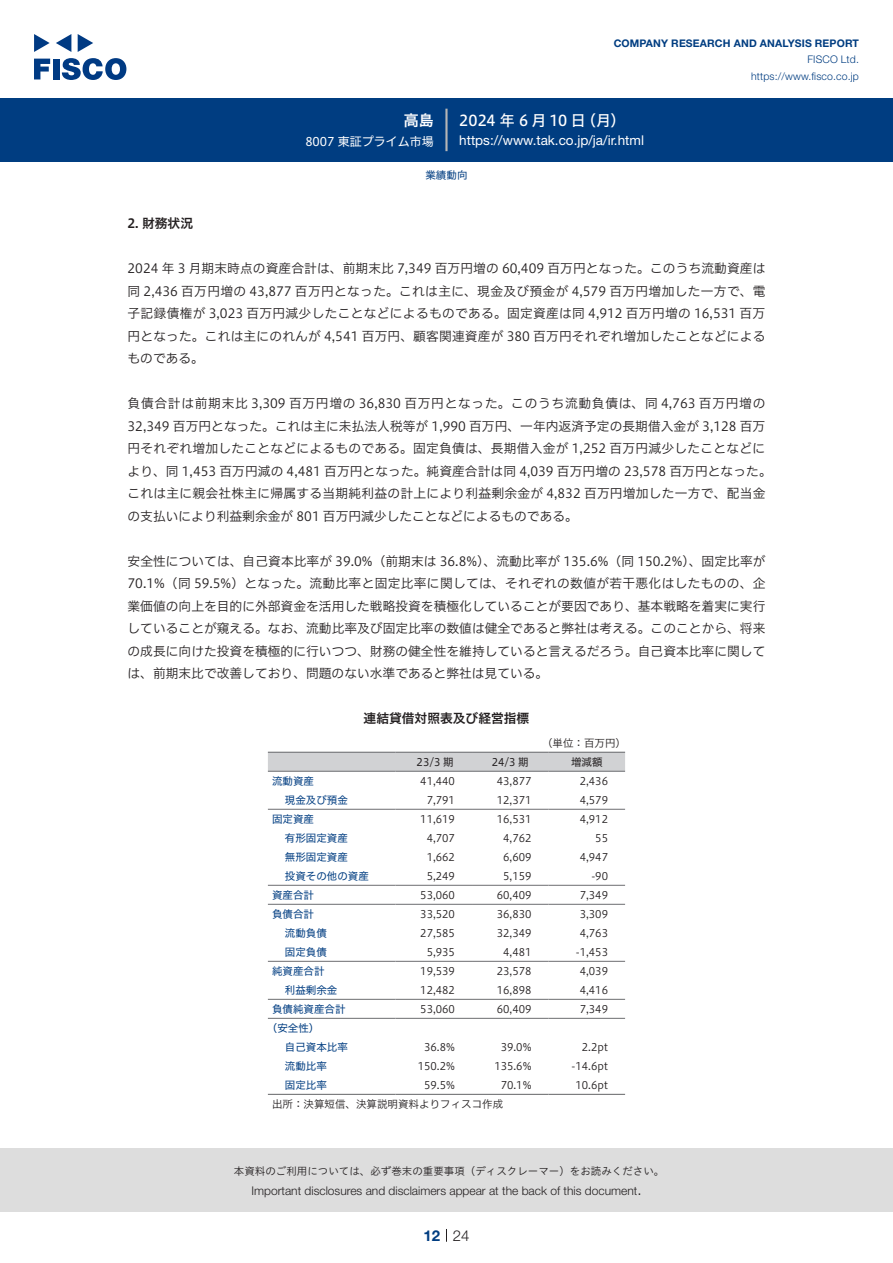
<style>
.page{position:relative;width:893px;height:1263px;background:#fff}
.page>*{position:absolute;margin:0;border:0;box-sizing:border-box;transform-origin:0 0}
.t1{font:15px "Hiragino UD Sans F Std N W5";color:#fff}
.t2{font:300 15px "Helvetica Neue LT Std";color:#231f20}
.t3{font:15px "Hiragino UD Sans F Std N W6";color:#fff}
.t4{font:700 15px "Helvetica Neue LT Std";color:#003d81}
.t5{font:13.5px "Helvetica Neue LT Std";color:#fff}
.本文{font:12.75px/22.5px "Hiragino UD Sans F Std N W3";letter-spacing:.005em;color:#231f20;text-align:justify}
.チャートタイトル{font:12.75px "Hiragino UD Sans F Std N W6";color:#231f20}
.小タイトル{font:12.75px "Hiragino UD Sans F Std N W6";color:#231f20}
.t6{font:300 12px "Helvetica Neue LT Std";color:#231f20}
.t7{font:12px "Hiragino UD Sans F Std N W4";color:#fff}
.表数字{font:10.5px "Hiragino UD Sans F Std N W3";color:#231f20}
.表左3{font:10.5px "Hiragino UD Sans F Std N W4";color:#003d81}
.t8{font:10.5px "Hiragino UD Sans Std W3";color:#231f20}
.表左{font:10.5px "Hiragino UD Sans F Std N W4";color:#003d81}
.t9{font:700 10.5px "Helvetica Neue LT Std";letter-spacing:.015em;color:#003d81}
.t10{font:300 10.5px/16.5px "Helvetica Neue LT Std";letter-spacing:.015em;color:#003d81;text-align:right}
.表組み基本スタイル{font:10.5px "Hiragino UD Sans F Std N W3";color:#231f20}
.表上{font:10.5px "Hiragino UD Sans F Std N W4";color:#231f20}
.表単位{font:10.5px "Hiragino UD Sans F Std N W3";color:#231f20}
.ヘッダー{font:10.5px "Hiragino UD Sans F Std N W4";color:#003d81}
</style>
<div class="page">
<div style="left:0;top:1148px;width:893px;height:64px;background:#ddd"></div>
<svg style="left:34px;top:59px;width:16px;height:20px"></svg>
<div style="left:53px;top:59px;width:6px;height:20px;background:#003a83"></div>
<svg style="left:62px;top:58px;width:64px;height:22px"></svg>
<svg style="left:34px;top:34px;width:16px;height:18px"></svg>
<svg style="left:78px;top:34px;width:15px;height:18px"></svg>
<svg style="left:56px;top:34px;width:15px;height:18px"></svg>
<div style="left:0;top:98px;width:893px;height:64px;background:#003d81"></div>
<hr style="left:445px;top:109px;width:3px;height:42px;background:#b5b5b6">
<svg style="left:446px;top:1229px;width:1px;height:13px"></svg>
<div style="left:268px;top:753px;width:357px;height:18px;background:#d1d2d4"></div>
<hr style="left:268px;top:771px;width:127px;height:1px;background:#6c6d70">
<hr style="left:395px;top:771px;width:77px;height:1px;background:#6c6d70">
<hr style="left:472px;top:771px;width:77px;height:1px;background:#6c6d70">
<hr style="left:549px;top:771px;width:76px;height:1px;background:#6c6d70">
<hr style="left:268px;top:809px;width:127px;height:1px;background:#6c6d70">
<hr style="left:395px;top:809px;width:77px;height:1px;background:#6c6d70">
<hr style="left:472px;top:809px;width:77px;height:1px;background:#6c6d70">
<hr style="left:549px;top:809px;width:76px;height:1px;background:#6c6d70">
<hr style="left:268px;top:885px;width:127px;height:1px;background:#6c6d70">
<hr style="left:395px;top:885px;width:77px;height:1px;background:#6c6d70">
<hr style="left:472px;top:885px;width:77px;height:1px;background:#6c6d70">
<hr style="left:549px;top:885px;width:76px;height:1px;background:#6c6d70">
<hr style="left:268px;top:904px;width:127px;height:1px;background:#6c6d70">
<hr style="left:395px;top:904px;width:77px;height:1px;background:#6c6d70">
<hr style="left:472px;top:904px;width:77px;height:1px;background:#6c6d70">
<hr style="left:549px;top:904px;width:76px;height:1px;background:#6c6d70">
<hr style="left:268px;top:961px;width:127px;height:1px;background:#6c6d70">
<hr style="left:395px;top:961px;width:77px;height:1px;background:#6c6d70">
<hr style="left:472px;top:961px;width:77px;height:1px;background:#6c6d70">
<hr style="left:549px;top:961px;width:76px;height:1px;background:#6c6d70">
<hr style="left:268px;top:999px;width:127px;height:1px;background:#6c6d70">
<hr style="left:395px;top:999px;width:77px;height:1px;background:#6c6d70">
<hr style="left:472px;top:999px;width:77px;height:1px;background:#6c6d70">
<hr style="left:549px;top:999px;width:76px;height:1px;background:#6c6d70">
<hr style="left:268px;top:1018px;width:127px;height:1px;background:#6c6d70">
<hr style="left:395px;top:1018px;width:77px;height:1px;background:#6c6d70">
<hr style="left:472px;top:1018px;width:77px;height:1px;background:#6c6d70">
<hr style="left:549px;top:1018px;width:76px;height:1px;background:#6c6d70">
<hr style="left:268px;top:752px;width:127px;height:1px;background:#6c6d70">
<hr style="left:395px;top:752px;width:77px;height:1px;background:#6c6d70">
<hr style="left:472px;top:752px;width:77px;height:1px;background:#6c6d70">
<hr style="left:549px;top:752px;width:76px;height:1px;background:#6c6d70">
<hr style="left:268px;top:1094px;width:127px;height:1px;background:#6c6d70">
<hr style="left:395px;top:1094px;width:77px;height:1px;background:#6c6d70">
<hr style="left:472px;top:1094px;width:77px;height:1px;background:#6c6d70">
<hr style="left:549px;top:1094px;width:76px;height:1px;background:#6c6d70">
<p class="t3" style="left:404px;top:109px;width:31px">高島</p>
<p class="t7" style="left:305px;top:132px;width:130px">8007 東証プライム市場</p>
<p class="t9" style="left:614px;top:37px;width:247px">COMPANY RESEARCH AND ANALYSIS REPORT</p>
<p class="t10" style="left:751px;top:51px;width:109px">FISCO Ltd. https://www.fisco.co j p.</p>
<p class="t1" style="left:581px;top:109px;width:46px">（月(</p>
<p class="t1" style="left:459px;top:109px;width:128px">2024 年 6 月 10 日</p>
<p class="t5" style="left:459px;top:132px;width:186px">https: / / w w w . t a k . c o j p. j a/ .i r/ h t m l</p>
<p class="ヘッダー" style="left:425px;top:167px;width:43px">業績動向</p>
<p class="小タイトル" style="left:128px;top:214px;width:67px">2. 財務状況</p>
<p class="本文" style="left:128px;top:256px;width:639px">2024 年 3 月期末時点の資産合計は、前期末比 7,349 百万円増の 60,409 百万円となった。このうち流動資産は同 2,436 百万円増の 43,877 百万円となった。これは主に、現金及び預金が 4,579 百万円増加した一方で、電子記録債権が 3,023 百万円減少したことなどによるものである。固定資産は同 4,912 百万円増の 16,531 百万円となった。これは主にのれんが 4,541 百万円、顧客関連資産が 380 百万円それぞれ増加したことなどによるものである。</p>
<p class="本文" style="left:128px;top:391px;width:646px;text-align:left">負債合計は前期末比 3,309 百万円増の 36,830 百万円となった。このうち流動負債は、同 4,763 百万円増の32,349 百万円となった。これは主に未払法人税等が 1,990 百万円、一年内返済予定の長期借入金が 3,128 百万円それぞれ増加したことなどによるものである。固定負債は、長期借入金が 1,252 百万円減少したことなどにより、同 1,453 百万円減の 4,481 百万円となった。純資産合計は同 4,039 百万円増の 23,578 百万円となった。これは主に親会社株主に帰属する当期純利益の計上により利益剰余金が 4,832 百万円増加した一方で、配当金の支払いにより利益剰余金が 801 百万円減少したことなどによるものである。</p>
<p class="本文" style="left:128px;top:549px;width:639px">安全性については、自己資本比率が 39.0%（前期末は 36.8%）、流動比率が 135.6%（同 150.2%）、固定比率が70.1%（同 59.5%）となった。流動比率と固定比率に関しては、それぞれの数値が若干悪化はしたものの、企業価値の向上を目的に外部資金を活用した戦略投資を積極化していることが要因であり、基本戦略を着実に実行していることが窺える。なお、流動比率及び固定比率の数値は健全であると弊社は考える。このことから、将来の成長に向けた投資を積極的に行いつつ、財務の健全性を維持していると言えるだろう。自己資本比率に関しては、前期末比で改善しており、問題のない水準であると弊社は見ている。</p>
<p class="チャートタイトル" style="left:364px;top:709px;width:167px">連結貸借対照表及び経営指標</p>
<p class="表単位" style="left:542px;top:735px;width:85px">（単位：百万円(</p>
<p class="表上" style="left:571px;top:754px;width:33px">増減額</p>
<p class="表上" style="left:417px;top:754px;width:39px">23/3 期</p>
<p class="表上" style="left:492px;top:754px;width:39px">24/3 期</p>
<p class="表左" style="left:272px;top:773px;width:43px">流動資産</p>
<p class="表数字" style="left:420px;top:773px;width:36px">41,440</p>
<p class="表数字" style="left:497px;top:773px;width:36px">43,877</p>
<p class="表数字" style="left:580px;top:773px;width:30px">2,436</p>
<p class="表左3" style="left:285px;top:792px;width:64px">現金及び預金</p>
<p class="表数字" style="left:427px;top:792px;width:30px">7,791</p>
<p class="表数字" style="left:497px;top:792px;width:36px">12,371</p>
<p class="表数字" style="left:580px;top:792px;width:30px">4,579</p>
<p class="表左" style="left:272px;top:811px;width:43px">固定資産</p>
<p class="表数字" style="left:420px;top:811px;width:36px">11,619</p>
<p class="表数字" style="left:497px;top:811px;width:36px">16,531</p>
<p class="表数字" style="left:580px;top:811px;width:30px">4,912</p>
<p class="表左3" style="left:285px;top:830px;width:64px">有形固定資産</p>
<p class="表数字" style="left:427px;top:830px;width:30px">4,707</p>
<p class="表数字" style="left:503px;top:830px;width:30px">4,762</p>
<p class="表数字" style="left:595px;top:830px;width:14px">55</p>
<p class="表左3" style="left:285px;top:849px;width:64px">無形固定資産</p>
<p class="表数字" style="left:427px;top:849px;width:30px">1,662</p>
<p class="表数字" style="left:503px;top:849px;width:30px">6,609</p>
<p class="表数字" style="left:580px;top:849px;width:30px">4,947</p>
<p class="表左3" style="left:285px;top:868px;width:85px">投資その他の資産</p>
<p class="表数字" style="left:427px;top:868px;width:30px">5,249</p>
<p class="表数字" style="left:503px;top:868px;width:30px">5,159</p>
<p class="表数字" style="left:591px;top:868px;width:18px">-90</p>
<p class="表左" style="left:272px;top:887px;width:43px">資産合計</p>
<p class="表数字" style="left:420px;top:887px;width:36px">53,060</p>
<p class="表数字" style="left:497px;top:887px;width:36px">60,409</p>
<p class="表数字" style="left:580px;top:887px;width:30px">7,349</p>
<p class="表左" style="left:272px;top:906px;width:43px">負債合計</p>
<p class="表数字" style="left:420px;top:906px;width:36px">33,520</p>
<p class="表数字" style="left:497px;top:906px;width:36px">36,830</p>
<p class="表数字" style="left:580px;top:906px;width:30px">3,309</p>
<p class="表左3" style="left:285px;top:925px;width:43px">流動負債</p>
<p class="表数字" style="left:420px;top:925px;width:36px">27,585</p>
<p class="表数字" style="left:497px;top:925px;width:36px">32,349</p>
<p class="表数字" style="left:580px;top:925px;width:30px">4,763</p>
<p class="表左3" style="left:285px;top:944px;width:43px">固定負債</p>
<p class="表数字" style="left:427px;top:944px;width:30px">5,935</p>
<p class="表数字" style="left:503px;top:944px;width:30px">4,481</p>
<p class="表数字" style="left:576px;top:944px;width:34px">-1,453</p>
<p class="表左" style="left:272px;top:963px;width:54px">純資産合計</p>
<p class="表数字" style="left:420px;top:963px;width:36px">19,539</p>
<p class="表数字" style="left:497px;top:963px;width:36px">23,578</p>
<p class="表数字" style="left:580px;top:963px;width:30px">4,039</p>
<p class="表左3" style="left:285px;top:982px;width:54px">利益剰余金</p>
<p class="表数字" style="left:420px;top:982px;width:36px">12,482</p>
<p class="表数字" style="left:497px;top:982px;width:36px">16,898</p>
<p class="表数字" style="left:580px;top:982px;width:30px">4,416</p>
<p class="表左" style="left:272px;top:1001px;width:75px">負債純資産合計</p>
<p class="表左" style="left:267px;top:1020px;width:54px">（安全性(</p>
<p class="表数字" style="left:420px;top:1001px;width:36px">53,060</p>
<p class="表数字" style="left:497px;top:1001px;width:36px">60,409</p>
<p class="表数字" style="left:580px;top:1001px;width:30px">7,349</p>
<p class="表左3" style="left:285px;top:1039px;width:64px">自己資本比率</p>
<p class="表数字" style="left:424px;top:1039px;width:32px">36.8%</p>
<p class="表数字" style="left:501px;top:1039px;width:32px">39.0%</p>
<p class="表数字" style="left:582px;top:1039px;width:28px">2.2pt</p>
<p class="表左3" style="left:285px;top:1058px;width:43px">流動比率</p>
<p class="表数字" style="left:418px;top:1058px;width:39px">150.2%</p>
<p class="表数字" style="left:494px;top:1058px;width:39px">135.6%</p>
<p class="表数字" style="left:572px;top:1058px;width:38px">-14.6pt</p>
<p class="表左3" style="left:285px;top:1077px;width:43px">固定比率</p>
<p class="表組み基本スタイル" style="left:272px;top:1096px;width:232px">出所：決算短信、決算説明資料よりフィスコ作成</p>
<p class="表数字" style="left:424px;top:1077px;width:32px">59.5%</p>
<p class="表数字" style="left:501px;top:1077px;width:32px">70.1%</p>
<p class="表数字" style="left:576px;top:1077px;width:34px">10.6pt</p>
<p class="t8" style="left:234px;top:1163px;width:432px">本資料のご利用については、必ず巻末の重要事項（ディスクレーマー）をお読みください。</p>
<p class="t2" style="left:637px;top:1180px;width:6px">.</p>
<p class="t6" style="left:251px;top:1183px;width:387px">Important disclosures and disclaimers appear at the back of this document</p>
<p class="t4" style="left:423px;top:1226px;width:18px">12</p>
<p class="t2" style="left:453px;top:1226px;width:18px">24</p>
</div>
